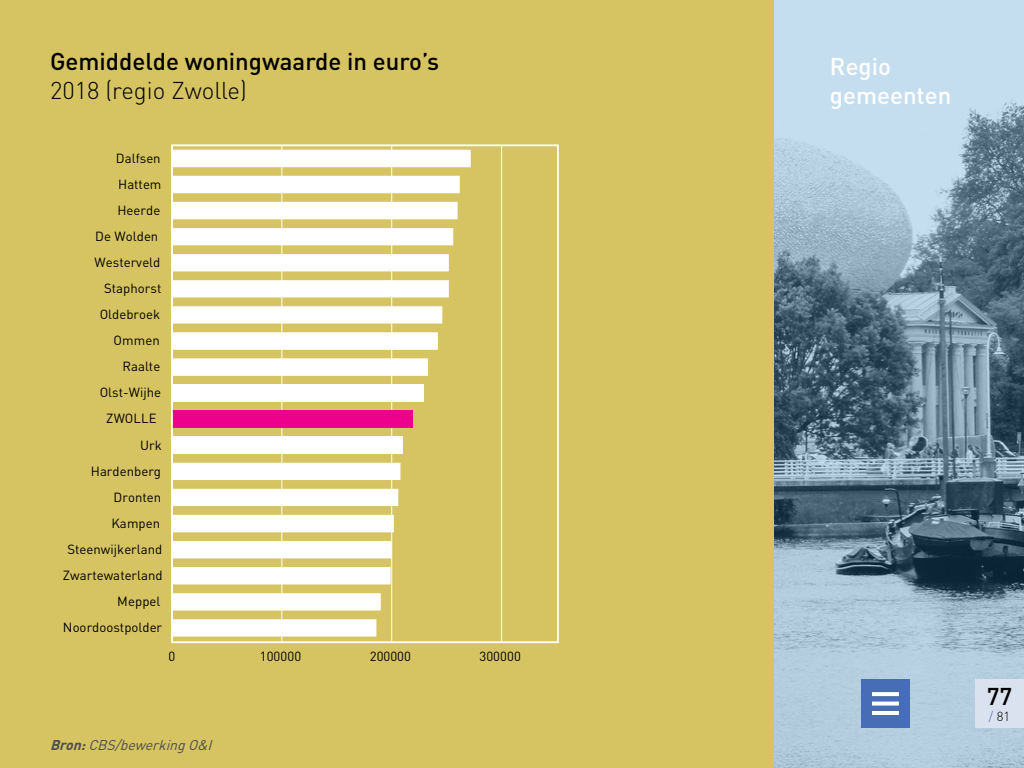
<style>
.page{position:relative;width:1024px;height:768px;background:#fff}
.page>*{position:absolute;margin:0;border:0;box-sizing:border-box;transform-origin:0 0}
.t1{font:500 24px "DIN";color:#000}
.t2{font:300 24px "DIN";color:#000}
.t3{font:500 24px/28.8px "DIN";color:#fff}
.t4{font:italic 14px "DIN";color:#4d4d4d}
.t5{font:13.1px "DIN";letter-spacing:.005em;color:#000}
.t6{font:300 13px "DIN";color:#000}
.s1{font-weight:700}
.s2{color:#476db6}
</style>
<div class="page">
<svg style="left:774px;top:0;width:250px;height:768px;background:#89a2b3"></svg>
<div style="left:861px;top:679px;width:49px;height:49px;background:#476db6"></div>
<svg style="left:872px;top:692px;width:27px;height:4px"></svg>
<svg style="left:872px;top:702px;width:27px;height:4px"></svg>
<hr style="left:872px;top:711px;width:27px;height:4px;background:#fff">
<div style="left:975px;top:679px;width:49px;height:49px;background:#dae2f0"></div>
<div style="left:0;top:0;width:774px;height:768px;background:#d6c361"></div>
<hr style="left:501px;top:145px;width:1px;height:496px;background:#fff">
<hr style="left:392px;top:145px;width:1px;height:496px;background:#fff">
<hr style="left:282px;top:145px;width:1px;height:496px;background:#fff">
<div style="left:171px;top:145px;width:388px;height:498px;border:2px solid #fff"></div>
<svg style="left:172px;top:150px;width:299px;height:487px;fill:#fff"></svg>
<h1 class="t1" style="left:50px;top:46px;width:391px">Gemiddelde woningwaarde in euro’s</h1>
<h1 class="t2" style="left:50px;top:75px;width:198px">2018 (regio Zwolle)</h1>
<p class="t5" style="left:116px;top:150px;width:46px">Dalfsen</p>
<p class="t5" style="left:118px;top:176px;width:45px">Hattem</p>
<p class="t5" style="left:117px;top:202px;width:45px">Heerde</p>
<p class="t5" style="left:95px;top:228px;width:64px">De Wolden</p>
<p class="t5" style="left:95px;top:254px;width:67px">Westerveld</p>
<p class="t5" style="left:104px;top:280px;width:59px">Staphorst</p>
<p class="t5" style="left:100px;top:306px;width:62px">Oldebroek</p>
<p class="t5" style="left:114px;top:332px;width:48px">Ommen</p>
<p class="t5" style="left:122px;top:358px;width:39px">Raalte</p>
<p class="t5" style="left:100px;top:384px;width:63px">Olst-Wijhe</p>
<p class="t5" style="left:106px;top:411px;width:52px">ZWOLLE</p>
<p class="t5" style="left:140px;top:437px;width:23px">Urk</p>
<p class="t5" style="left:91px;top:463px;width:72px">Hardenberg</p>
<p class="t5" style="left:114px;top:489px;width:49px">Dronten</p>
<p class="t5" style="left:111px;top:515px;width:50px">Kampen</p>
<p class="t5" style="left:67px;top:541px;width:97px">Steenwijkerland</p>
<p class="t5" style="left:63px;top:567px;width:101px">Zwartewaterland</p>
<p class="t5" style="left:117px;top:593px;width:45px">Meppel</p>
<p class="t5" style="left:63px;top:619px;width:101px">Noordoostpolder</p>
<p class="t5" style="left:168px;top:648px;width:8px">0</p>
<p class="t5" style="left:260px;top:648px;width:43px">100000</p>
<p class="t5" style="left:370px;top:648px;width:43px">200000</p>
<p class="t5" style="left:480px;top:648px;width:43px">300000</p>
<p class="t4" style="left:50px;top:736px;width:168px"><span class="s1">Bron:</span>CBS/bewerkingO&amp;I</p>
<h1 class="t3" style="left:830px;top:51px;width:123px">Regio gemeenten</h1>
<h1 class="t1" style="left:987px;top:681px;width:27px">77</h1>
<p class="t6" style="left:989px;top:708px;width:23px"><span class="s2">/</span> 81</p>
</div>
